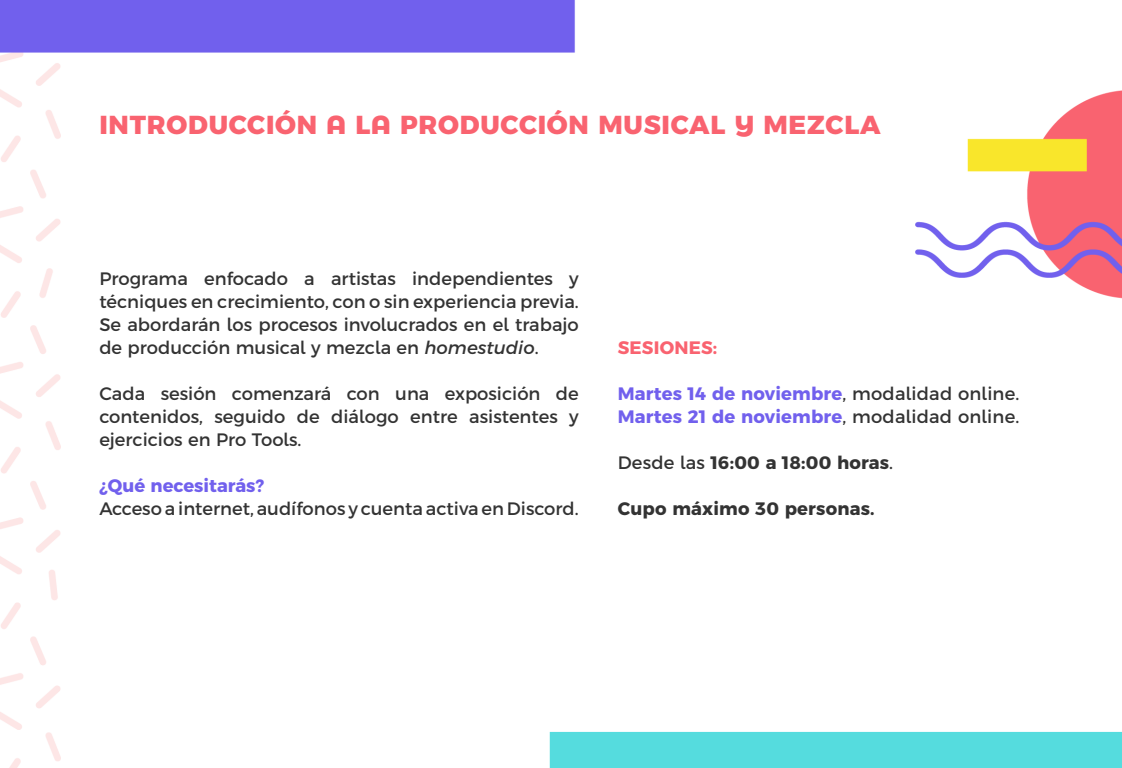
<style>
.page{position:relative;width:1122px;height:768px;background:#fff}
.page>*{position:absolute;margin:0;border:0;box-sizing:border-box;transform-origin:0 0}
.t1{font:800 26px "Argentum Sans";letter-spacing:.03em;color:#f96370}
.t2{font:18px/23px "Argentum Sans";color:#333;text-align:justify}
.t3{font:700 18px/23px "Argentum Sans";letter-spacing:.01em;color:#7160ed}
.t4{font:700 18px "Argentum Sans";letter-spacing:.01em;color:#333}
.t5{font:700 18px "Argentum Sans";letter-spacing:.01em;color:#f96370}
.s1{font-style:italic}
.s2{font-weight:400;color:#333}
.s3{font-weight:400}
</style>
<div class="page">
<img style="left:0;top:0;width:1122px;height:768px">
<h1 class="t1" style="left:99px;top:104px;width:782px">INTRODUCCIÓN A LA PRODUCCIÓN MUSICAL Y MEZCLA</h1>
<p class="t2" style="left:99px;top:267px;width:481px">Programa enfocado a artistas independientes y técniques en crecimiento, con o sin experiencia previa.<br>Se abordarán los procesos involucrados en el trabajo de producción musical y mezcla en <span class="s1">homestudio</span>.</p>
<p class="t2" style="left:99px;top:382px;width:481px">Cada sesión comenzará con una exposición de contenidos, seguido de diálogo entre asistentes y ejercicios en Pro Tools.</p>
<p class="t3" style="left:99px;top:474px;width:166px">¿Qué necesitarás?</p>
<p class="t2" style="left:99px;top:497px;width:481px">Acceso a internet, audífonos y cuenta activa en Discord.</p>
<p class="t5" style="left:618px;top:333px;width:101px">SESIONES:</p>
<p class="t3" style="left:618px;top:382px;width:403px">Martes 14 de noviembre<span class="s2">, modalidad online.<br></span>Martes 21 de noviembre<span class="s2">, modalidad online.</span></p>
<p class="t4" style="left:618px;top:448px;width:277px"><span class="s3">Desde las</span> 16:00 a 18:00 horas<span class="s3">.</span></p>
<p class="t4" style="left:618px;top:494px;width:258px">Cupo máximo 30 personas.</p>
</div>
